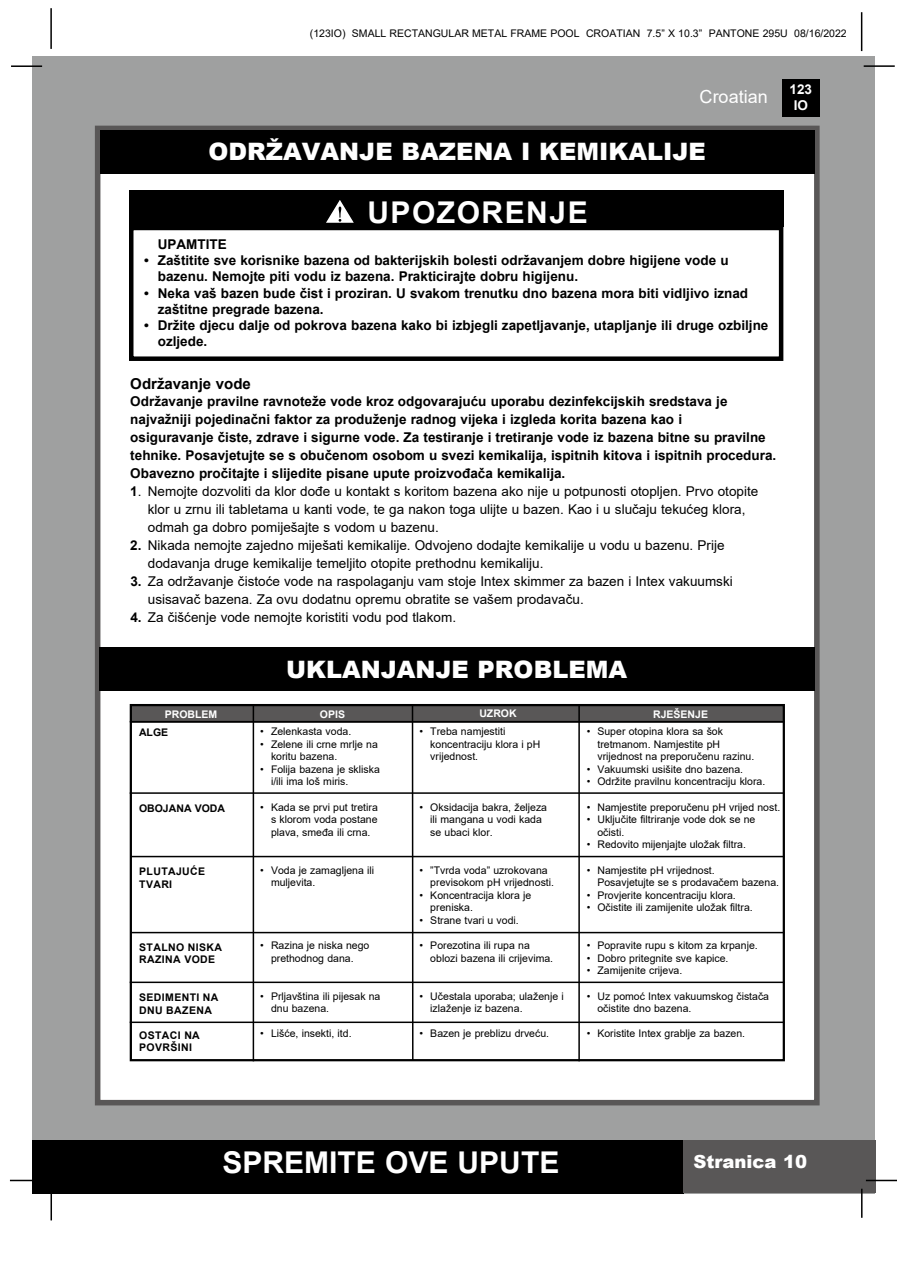
<style>
.page{position:relative;width:897px;height:1264px;background:#fff}
.page>*{position:absolute;margin:0;border:0;box-sizing:border-box;transform-origin:0 0}
.t1{font:700 30px "Arial";color:#fff}
.t2{font:700 30px "Arial";letter-spacing:.05em;color:#fff}
.t3{font:900 24px "Arial";color:#fff}
.t4{font:900 18px "Arial";color:#fff}
.t5{font:18px "Arial";color:#fff}
.t6{font:700 15px "Arial";color:#000}
.t7{font:700 13.5px/18px "Arial";color:#000}
.t8{font:13.5px/18px "Arial";color:#000}
.t9{font:700 13.5px/16.2px "Arial";color:#fff;text-align:center}
.t10{font:10.5px/12.6px "Arial";color:#000}
.t11{font:700 10.5px/12.6px "Arial";letter-spacing:.035em;color:#000}
.t12{font:700 10.5px "Arial";color:#fff}
.t13{font:700 10.5px "Arial";color:#000}
.s1{font-weight:700}
</style>
<div class="page">
<div style="left:33px;top:56px;width:842px;height:1137px;background:#9fa0a0"></div>
<div style="left:782px;top:79px;width:37px;height:38px;background:#000"></div>
<hr style="left:863px;top:65px;width:31px;height:2px;background:#000">
<hr style="left:50px;top:8px;width:2px;height:41px;background:#000">
<hr style="left:860px;top:12px;width:2px;height:39px;background:#000">
<div style="left:33px;top:1140px;width:650px;height:53px;background:#000"></div>
<div style="left:683px;top:1140px;width:192px;height:53px;background:#595757"></div>
<hr style="left:865px;top:1179px;width:31px;height:2px;background:#000">
<hr style="left:860px;top:1188px;width:2px;height:29px;background:#000">
<hr style="left:50px;top:1190px;width:2px;height:30px;background:#000">
<hr style="left:10px;top:1179px;width:31px;height:2px;background:#000">
<hr style="left:11px;top:65px;width:31px;height:2px;background:#000">
<div style="left:95px;top:126px;width:724px;height:979px;background:#fff;border:6px solid #595757"></div>
<div style="left:100px;top:130px;width:714px;height:44px;background:#000"></div>
<div style="left:100px;top:647px;width:714px;height:44px;background:#000"></div>
<div style="left:131px;top:704px;width:653px;height:19px;background:#595757"></div>
<div style="left:130px;top:704px;width:654px;height:357px;border:2px solid #000"></div>
<hr style="left:130px;top:1021px;width:654px;height:2px;background:#000">
<hr style="left:131px;top:932px;width:653px;height:1px;background:#000">
<hr style="left:130px;top:981px;width:654px;height:2px;background:#000">
<hr style="left:131px;top:856px;width:653px;height:1px;background:#000">
<hr style="left:130px;top:792px;width:653px;height:2px;background:#000">
<hr style="left:252px;top:704px;width:2px;height:357px;background:#000">
<hr style="left:411px;top:704px;width:2px;height:356px;background:#000">
<hr style="left:578px;top:705px;width:1px;height:356px;background:#000">
<hr style="left:130px;top:721px;width:654px;height:1px;background:#000">
<div style="left:129px;top:190px;width:654px;height:37px;background:#000"></div>
<div style="left:129px;top:226px;width:654px;height:135px;border:4px solid #000"></div>
<svg style="left:326px;top:200px;width:28px;height:23px"></svg>
<p class="t10" style="left:310px;top:27px;width:538px">(123IO) SMALL RECTANGULAR METAL FRAME POOL CROATIAN 7.5” X 10.3” PANTONE 295U 08/16/2022</p>
<h3 class="t5" style="left:699px;top:84px;width:70px">Croatian</h3>
<h2 class="t3" style="left:208px;top:134px;width:499px">ODRŽAVANJE BAZENA I KEMIKALIJE</h2>
<p class="t9" style="left:789px;top:81px;width:24px">123<br>IO</p>
<h1 class="t2" style="left:367px;top:191px;width:222px">UPOZORENJE</h1>
<p class="t7" style="left:158px;top:235px;width:70px">UPAMTITE</p>
<p class="t7" style="left:158px;top:252px;width:572px;line-height:16.2px;text-indent:-14px">• Zaštitite sve korisnike bazena od bakterijskih bolesti održavanjem dobre higijene vode u bazenu. Nemojte piti vodu iz bazena. Prakticirajte dobru higijenu.</p>
<p class="t7" style="left:158px;top:285px;width:592px;line-height:16.2px;text-indent:-14px">• Neka vaš bazen bude čist i proziran. U svakom trenutku dno bazena mora biti vidljivo iznad zaštitne pregrade bazena.</p>
<p class="t7" style="left:158px;top:317px;width:612px;line-height:16.2px;text-indent:-14px">• Držite djecu dalje od pokrova bazena kako bi izbjegli zapetljavanje, utapljanje ili druge ozbiljne ozljede.</p>
<h3 class="t6" style="left:130px;top:373px;width:122px">Održavanje vode</h3>
<p class="t7" style="left:130px;top:392px;width:647px">Održavanje pravilne ravnoteže vode kroz odgovarajuću uporabu dezinfekcijskih sredstava je najvažniji pojedinačni faktor za produženje radnog vijeka i izgleda korita bazena kao i<br>osiguravanje čiste, zdrave i sigurne vode. Za testiranje i tretiranje vode iz bazena bitne su pravilne tehnike. Posavjetujte se s obučenom osobom u svezi kemikalija, ispitnih kitova i ispitnih procedura.<br>Obavezno pročitajte i slijedite pisane upute proizvođača kemikalija.</p>
<p class="t8" style="left:148px;top:482px;width:612px;text-indent:-18px"><span class="s1">1</span>. Nemojte dozvoliti da klor dođe u kontakt s koritom bazena ako nije u potpunosti otopljen. Prvo otopite klor u zrnu ili tabletama u kanti vode, te ga nakon toga ulijte u bazen. Kao i u slučaju tekućeg klora, odmah ga dobro pomiješajte s vodom u bazenu.</p>
<p class="t8" style="left:148px;top:536px;width:578px;text-indent:-18px"><span class="s1">2.</span> Nikada nemojte zajedno miješati kemikalije. Odvojeno dodajte kemikalije u vodu u bazenu. Prije dodavanja druge kemikalije temeljito otopite prethodnu kemikaliju.</p>
<p class="t8" style="left:148px;top:572px;width:586px;text-indent:-18px"><span class="s1">3.</span> Za održavanje čistoće vode na raspolaganju vam stoje Intex skimmer za bazen i Intex vakuumski usisavač bazena. Za ovu dodatnu opremu obratite se vašem prodavaču.</p>
<p class="t8" style="left:130px;top:608px;width:327px"><span class="s1">4.</span> Za čišćenje vode nemojte koristiti vodu pod tlakom.</p>
<h2 class="t3" style="left:286px;top:651px;width:342px">UKLANJANJE PROBLEMA</h2>
<p class="t12" style="left:165px;top:706px;width:54px">PROBLEM</p>
<p class="t12" style="left:320px;top:706px;width:27px">OPIS</p>
<p class="t12" style="left:479px;top:706px;width:39px">UZROK</p>
<p class="t12" style="left:653px;top:706px;width:56px">RJEŠENJE</p>
<p class="t11" style="left:139px;top:726px;width:31px">ALGE</p>
<p class="t10" style="left:597px;top:725px;width:158px;text-indent:-11px">• Super otopina klora sa šok tretmanom. Namjestite pH vrijednost na preporučenu razinu.</p>
<p class="t10" style="left:586px;top:762px;width:158px">• Vakuumski usišite dno bazena.</p>
<p class="t10" style="left:586px;top:775px;width:180px">• Održite pravilnu koncentraciju klora.</p>
<p class="t10" style="left:586px;top:800px;width:195px">• Namjestite preporučenu pH vrijed nost.</p>
<p class="t10" style="left:597px;top:813px;width:159px;text-indent:-11px">• Uključite filtriranje vode dok se ne očisti.</p>
<p class="t10" style="left:586px;top:838px;width:161px">• Redovito mijenjajte uložak filtra.</p>
<p class="t10" style="left:597px;top:863px;width:183px;text-indent:-11px">• Namjestite pH vrijednost.<br>Posavjetujte se s prodavačem bazena.</p>
<p class="t10" style="left:586px;top:888px;width:151px">• Provjerite koncentraciju klora.</p>
<p class="t10" style="left:586px;top:901px;width:168px">• Očistite ili zamijenite uložak filtra.</p>
<p class="t10" style="left:586px;top:939px;width:172px">• Popravite rupu s kitom za krpanje.</p>
<p class="t10" style="left:586px;top:951px;width:143px">• Dobro pritegnite sve kapice.</p>
<p class="t10" style="left:586px;top:964px;width:97px">• Zamijenite crijeva.</p>
<p class="t10" style="left:597px;top:989px;width:173px;text-indent:-11px">• Uz pomoć Intex vakuumskog čistača očistite dno bazena.</p>
<p class="t10" style="left:586px;top:1027px;width:160px">• Koristite Intex grablje za bazen.</p>
<p class="t10" style="left:260px;top:725px;width:93px">• Zelenkasta voda.</p>
<p class="t10" style="left:271px;top:737px;width:108px;text-indent:-11px">• Zelene ili crne mrlje na koritu bazena.</p>
<p class="t10" style="left:271px;top:762px;width:110px;text-indent:-11px">• Folija bazena je skliska i/ili ima loš miris.</p>
<p class="t10" style="left:271px;top:800px;width:108px;text-align:justify;text-indent:-11px">• Kada se prvi put tretira s klorom voda postane plava, smeđa ili crna.</p>
<p class="t10" style="left:271px;top:863px;width:105px;text-indent:-11px">• Voda je zamagljena ili muljevita.</p>
<p class="t10" style="left:430px;top:725px;width:111px;text-indent:-11px">• Treba namjestiti koncentraciju klora i pH vrijednost.</p>
<p class="t10" style="left:430px;top:800px;width:118px;text-indent:-11px">• Oksidacija bakra, željeza ili mangana u vodi kada se ubaci klor.</p>
<p class="t10" style="left:430px;top:863px;width:125px;text-indent:-11px">• ”Tvrda voda” uzrokovana previsokom pH vrijednosti.</p>
<p class="t10" style="left:430px;top:888px;width:102px;text-indent:-11px">• Koncentracija klora je preniska.</p>
<p class="t10" style="left:419px;top:914px;width:101px">• Strane tvari u vodi.</p>
<p class="t10" style="left:430px;top:939px;width:124px;text-indent:-11px">• Porezotina ili rupa na oblozi bazena ili crijevima.</p>
<p class="t10" style="left:430px;top:989px;width:135px;text-indent:-11px">• Učestala uporaba; ulaženje i izlaženje iz bazena.</p>
<p class="t10" style="left:419px;top:1027px;width:131px">• Bazen je preblizu drveću.</p>
<p class="t13" style="left:139px;top:801px;width:88px">OBOJANA VODA</p>
<p class="t11" style="left:139px;top:865px;width:67px">PLUTAJUĆE<br>TVARI</p>
<p class="t10" style="left:260px;top:939px;width:111px;text-align:center">• Razina je niska nego prethodnog dana.</p>
<p class="t10" style="left:271px;top:989px;width:111px;text-indent:-11px">• Prljavština ili pijesak na dnu bazena.</p>
<p class="t10" style="left:260px;top:1027px;width:93px">• Lišće, insekti, itd.</p>
<p class="t11" style="left:139px;top:940px;width:84px">STALNO NISKA<br>RAZINA VODE</p>
<p class="t11" style="left:139px;top:991px;width:81px">SEDIMENTI NA<br>DNU BAZENA</p>
<p class="t11" style="left:139px;top:1029px;width:62px">OSTACI NA<br>POVRŠINI</p>
<h1 class="t1" style="left:222px;top:1141px;width:338px">SPREMITE OVE UPUTE</h1>
<h3 class="t4" style="left:693px;top:1149px;width:115px">Stranica 10</h3>
</div>
